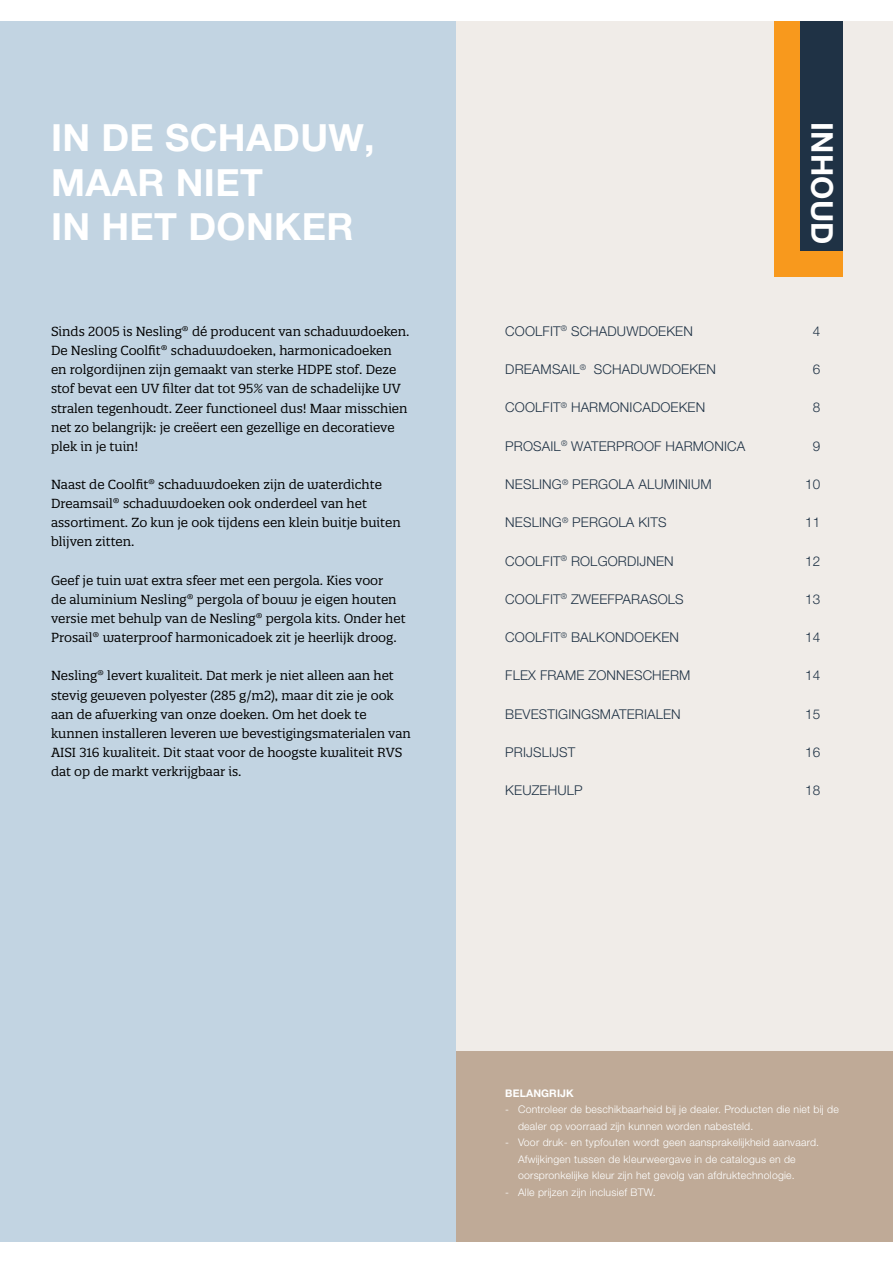
<style>
.page{position:relative;width:893px;height:1263px;background:#fff}
.page>*{position:absolute;margin:0;border:0;box-sizing:border-box;transform-origin:0 0}
.t1{font:700 37.5px/44.7px "Helvetica Neue LT Pro";letter-spacing:.01em;color:#fff}
.t2{font:700 30px "Helvetica Neue LT Pro";letter-spacing:.01em;color:#fff}
.t3{font:300 13.5px "Helvetica Neue LT Pro";letter-spacing:.01em;color:#1f3245}
.t4{font:12.75px/19.2px "Quatro Slab";color:#000}
.t5{font:300 10.5px/16.5px "Helvetica Neue LT Pro";letter-spacing:.02em;color:#fff}
.t6{font:700 10.5px "Helvetica Neue LT Pro";letter-spacing:.01em;color:#fff}
</style>
<div class="page">
<div style="left:455px;top:1050px;width:438px;height:192px;background:#bfaa97"></div>
<div style="left:455px;top:21px;width:438px;height:1029px;background:#f0ece8"></div>
<div style="left:0;top:21px;width:455px;height:1221px;background:#c2d4e2"></div>
<div style="left:775px;top:21px;width:68px;height:255px;background:#f8991d"></div>
<div style="left:800px;top:21px;width:43px;height:230px;background:#1f3245"></div>
<h1 class="t1" style="left:51px;top:114px;width:325px">IN DE SCHADUW,<br>MAAR NIET<br>IN HET DONKER</h1>
<p class="t4" style="left:51px;top:322px;width:360px">Sinds 2005 is Nesling® dé producent van schaduwdoeken.<br>De Nesling Coolfit® schaduwdoeken, harmonicadoeken en rolgordijnen zijn gemaakt van sterke HDPE stof. Deze stof bevat een UV filter dat tot 95% van de schadelijke UV stralen tegenhoudt. Zeer functioneel dus! Maar misschien net zo belangrijk: je creëert een gezellige en decoratieve plek in je tuin!</p>
<p class="t4" style="left:51px;top:475px;width:351px">Naast de Coolfit® schaduwdoeken zijn de waterdichte Dreamsail® schaduwdoeken ook onderdeel van het assortiment. Zo kun je ook tijdens een klein buitje buiten blijven zitten.</p>
<p class="t4" style="left:51px;top:570px;width:356px">Geef je tuin wat extra sfeer met een pergola. Kies voor<br>de aluminium Nesling® pergola of bouw je eigen houten versie met behulp van de Nesling® pergola kits. Onder het Prosail® waterproof harmonicadoek zit je heerlijk droog.</p>
<p class="t4" style="left:51px;top:666px;width:361px">Nesling® levert kwaliteit. Dat merk je niet alleen aan het stevig geweven polyester (285 g/m2), maar dit zie je ook aan de afwerking van onze doeken. Om het doek te kunnen installeren leveren we bevestigingsmaterialen van AISI 316 kwaliteit. Dit staat voor de hoogste kwaliteit RVS dat op de markt verkrijgbaar is.</p>
<h2 class="t2" style="left:841px;top:122px;width:124px;rotate:90deg">INHOUD</h2>
<p class="t3" style="left:505px;top:323px;width:189px">COOLFIT<sup>®</sup> SCHADUWDOEKEN</p>
<p class="t3" style="left:813px;top:323px;width:9px">4</p>
<p class="t3" style="left:505px;top:361px;width:212px">DREAMSAIL<sup>®</sup> SCHADUWDOEKEN</p>
<p class="t3" style="left:813px;top:361px;width:9px">6</p>
<p class="t3" style="left:505px;top:399px;width:201px">COOLFIT<sup>®</sup> HARMONICADOEKEN</p>
<p class="t3" style="left:813px;top:399px;width:9px">8</p>
<p class="t3" style="left:505px;top:438px;width:241px">PROSAIL<sup>®</sup> WATERPROOF HARMONICA</p>
<p class="t3" style="left:813px;top:438px;width:9px">9</p>
<p class="t3" style="left:505px;top:476px;width:208px">NESLING<sup>®</sup> PERGOLA ALUMINIUM</p>
<p class="t3" style="left:805px;top:476px;width:17px">10</p>
<p class="t3" style="left:505px;top:514px;width:163px">NESLING<sup>®</sup> PERGOLA KITS</p>
<p class="t3" style="left:805px;top:514px;width:17px">11</p>
<p class="t3" style="left:505px;top:552px;width:170px">COOLFIT<sup>®</sup> ROLGORDIJNEN</p>
<p class="t3" style="left:805px;top:552px;width:17px">12</p>
<p class="t3" style="left:505px;top:591px;width:180px">COOLFIT<sup>®</sup> ZWEEFPARASOLS</p>
<p class="t3" style="left:805px;top:591px;width:17px">13</p>
<p class="t3" style="left:505px;top:629px;width:175px">COOLFIT<sup>®</sup> BALKONDOEKEN</p>
<p class="t3" style="left:805px;top:629px;width:17px">14</p>
<p class="t3" style="left:505px;top:667px;width:187px">FLEX FRAME ZONNESCHERM</p>
<p class="t3" style="left:805px;top:667px;width:17px">14</p>
<p class="t3" style="left:505px;top:706px;width:177px">BEVESTIGINGSMATERIALEN</p>
<p class="t3" style="left:805px;top:706px;width:17px">15</p>
<p class="t3" style="left:505px;top:744px;width:71px">PRIJSLIJST</p>
<p class="t3" style="left:805px;top:744px;width:17px">16</p>
<p class="t3" style="left:505px;top:782px;width:79px">KEUZEHULP</p>
<p class="t3" style="left:805px;top:782px;width:17px">18</p>
<p class="t6" style="left:505px;top:1086px;width:70px">BELANGRIJK</p>
<p class="t5" style="left:518px;top:1101px;width:322px;text-indent:-13px">- Controleer de beschikbaarheid bij je dealer. Producten die niet bij de dealer op voorraad zijn kunnen worden nabesteld.</p>
<p class="t5" style="left:518px;top:1134px;width:303px;text-indent:-13px">- Voor druk- en typfouten wordt geen aansprakelijkheid aanvaard.<br>Afwijkingen tussen de kleurweergave in de catalogus en de oorspronkelijke kleur zijn het gevolg van afdruktechnologie.</p>
<p class="t5" style="left:505px;top:1183px;width:152px">- Alle prijzen zijn inclusief BTW.</p>
</div>
